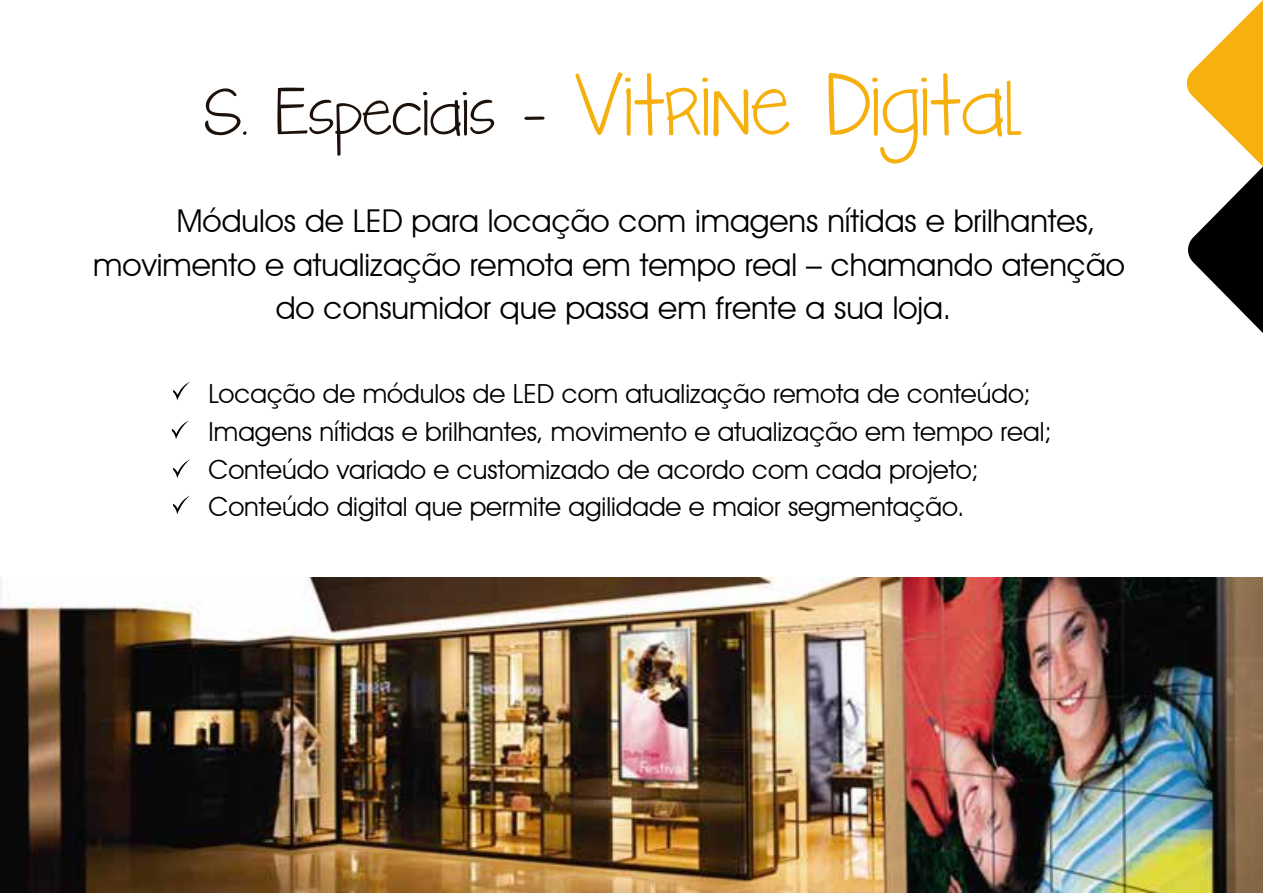
<style>
.page{position:relative;width:1263px;height:893px;background:#fff}
.page>*{position:absolute;margin:0;border:0;box-sizing:border-box;transform-origin:0 0}
.t1{font:72px "KG Like A Skyscraper";color:#f6b00e}
.t2{font:31.5px "Avant Garde IT Cby BT";color:#020102}
.t3{font:26.25px/37.8px "Avant Garde IT Cby BT";color:#020102}
.s1{font-size:54px;color:#1d110b}
</style>
<div class="page">
<svg style="left:1186px;top:0;width:77px;height:333px"></svg>
<svg style="left:173px;top:382px;width:17px;height:18px"></svg>
<svg style="left:172px;top:421px;width:16px;height:18px"></svg>
<svg style="left:173px;top:459px;width:17px;height:19px"></svg>
<svg style="left:173px;top:496px;width:17px;height:18px"></svg>
<img style="left:0;top:578px;width:1263px;height:315px">
<h1 class="t1" style="left:203px;top:53px;width:820px"><span class="s1">S. Especiais -</span> Vitrine Digital</h1>
<p class="t2" style="left:177px;top:201px;width:920px">Módulos de LED para locação com imagens nítidas e brilhantes,</p>
<p class="t2" style="left:93px;top:245px;width:1033px">movimento e atualização remota em tempo real – chamando atenção</p>
<p class="t2" style="left:276px;top:289px;width:677px">do consumidor que passa em frente a sua loja.</p>
<p class="t3" style="left:209px;top:375px;width:845px">Locação de módulos de LED com atualização remota de conteúdo; Imagens nítidas e brilhantes, movimento e atualização em tempo real; Conteúdo variado e customizado de acordo com cada projeto; Conteúdo digital que permite agilidade e maior segmentação.</p>
</div>
